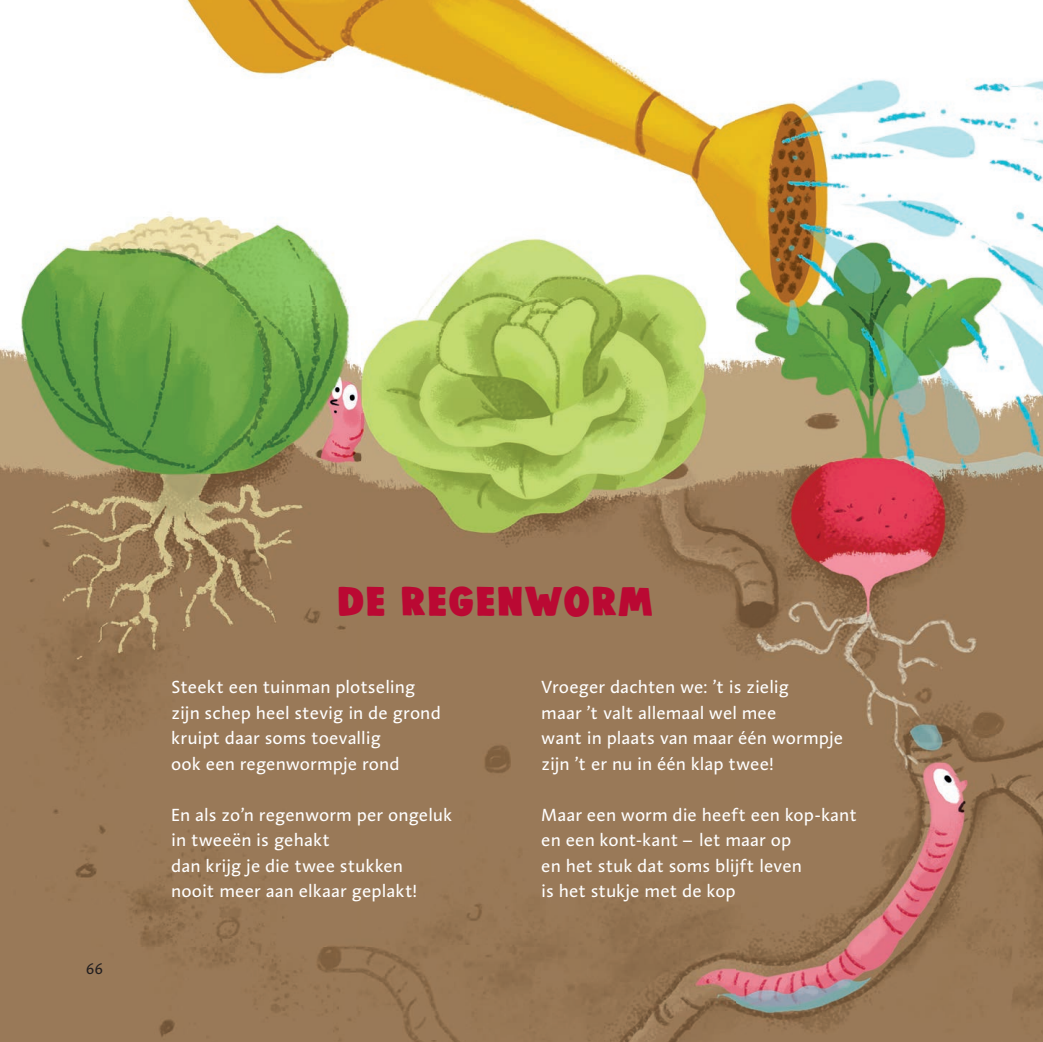
<style>
.page{position:relative;width:1043px;height:1042px;background:#fff}
.page>*{position:absolute;margin:0;border:0;box-sizing:border-box;transform-origin:0 0}
.t1{font:42px "DK Woolwich";letter-spacing:.03em;color:#ba0933;scale:1.14 1}
.t2{font:18px/25.5px "Aroma LT";color:#fff}
.t3{font:15px "Aroma LT";color:#231f20}
</style>
<div class="page">
<img style="left:0;top:0;width:1043px;height:1042px">
<p class="t3" style="left:86px;top:959px;width:18px">66</p>
<h1 class="t1" style="left:338px;top:578px;width:278px">DE REGENWORM</h1>
<p class="t2" style="left:171px;top:673px;width:271px">Steekt een tuinman plotseling zijn schep heel stevig in de grond kruipt daar soms toevallig<br>ook een regenwormpje rond</p>
<p class="t2" style="left:171px;top:801px;width:283px">En als zo’n regenworm per ongeluk in tweeën is gehakt<br>dan krijg je die twee stukken<br>nooit meer aan elkaar geplakt!</p>
<p class="t2" style="left:541px;top:673px;width:304px">Vroeger dachten we: ’t is zielig<br>maar ’t valt allemaal wel mee<br>want in plaats van maar één wormpje zijn ’t er nu in één klap twee!</p>
<p class="t2" style="left:541px;top:801px;width:317px">Maar een worm die heeft een kop-kant en een kont-kant – let maar op<br>en het stuk dat soms blijft leven<br>is het stukje met de kop</p>
</div>
